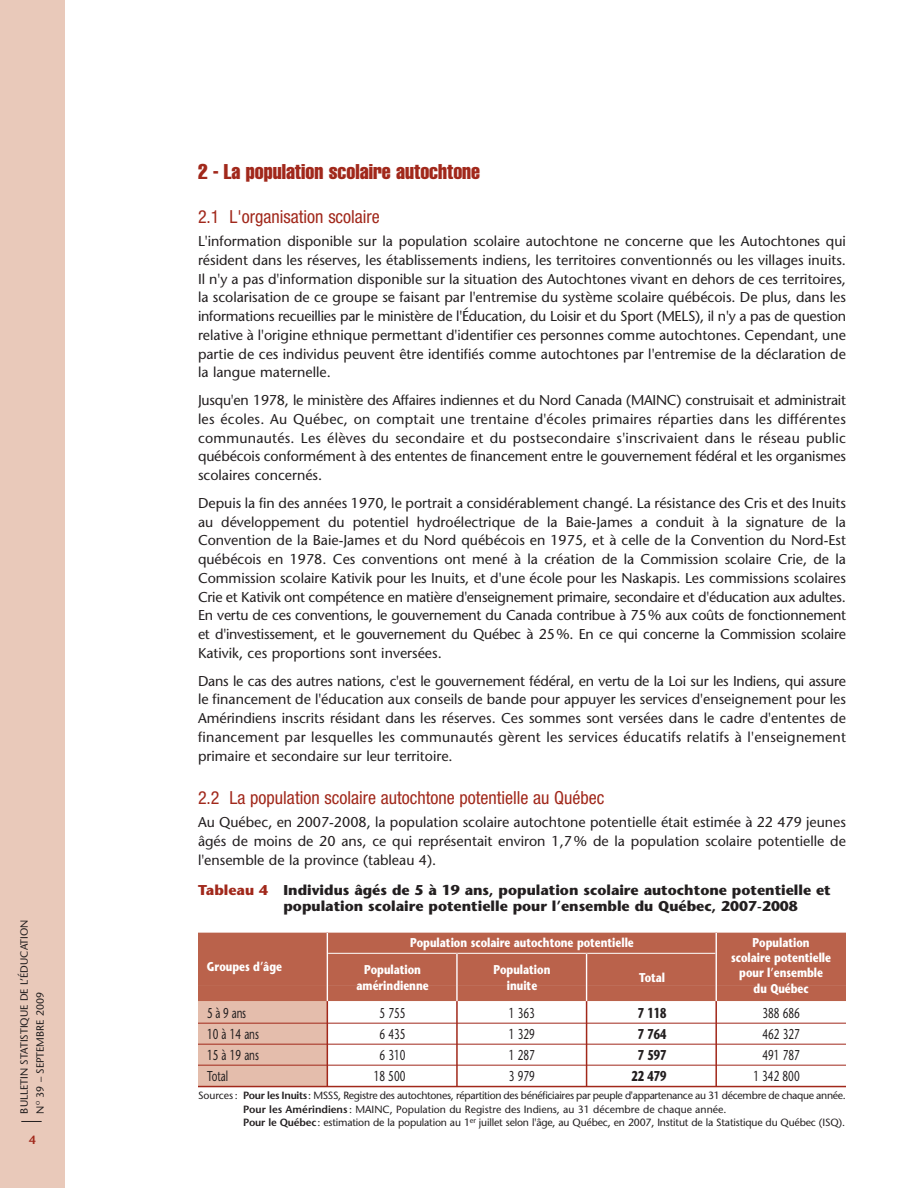
<style>
.page{position:relative;width:918px;height:1188px;background:#fff}
.page>*{position:absolute;margin:0;border:0;box-sizing:border-box;transform-origin:0 0}
.t1{font:extra-condensed 21px "Helvetica";color:#a1281b}
.t2{font:condensed 18px "Helvetica Neue";color:#a1281b}
.t3{font:14.25px/18.8px "Stone Sans";color:#231f20;text-align:justify}
.t4{font:700 14.25px/16.5px "Stone Sans";color:#231f20}
.t5{font:14.25px "Stone Sans";color:#231f20;scale:.7 1}
.t6{font:700 14.25px "Stone Sans";color:#231f20;scale:.7 1}
.t7{font:700 12.75px/15.3px "Stone Sans";color:#fff;text-align:center;scale:.8 1}
.t8{font:600 12px "Stone Sans";color:#a1281b}
.t9{font:10.5px/13.5px "Stone Sans";letter-spacing:-.015em;color:#231f20}
.s1{color:#a1281b}
.s2{font-weight:600}
</style>
<div class="page">
<div style="left:198px;top:980px;width:129px;height:107px;background:#e4bdac"></div>
<div style="left:0;top:0;width:65px;height:1188px;background:#e9c9ba"></div>
<svg style="left:21px;top:1121px;width:21px;height:1px"></svg>
<div style="left:198px;top:933px;width:648px;height:22px;background:#ba624b"></div>
<div style="left:198px;top:955px;width:648px;height:15px;background:#ba624b"></div>
<div style="left:198px;top:970px;width:648px;height:16px;background:#ba624b"></div>
<div style="left:198px;top:985px;width:648px;height:16px;background:#ba624b"></div>
<hr style="left:198px;top:1023px;width:648px;height:1px;background:#a1281b">
<hr style="left:198px;top:1044px;width:648px;height:1px;background:#a1281b">
<hr style="left:198px;top:1065px;width:648px;height:1px;background:#a1281b">
<hr style="left:198px;top:1086px;width:648px;height:1px;background:#a1281b">
<hr style="left:327px;top:953px;width:389px;height:1px;background:#fff">
<hr style="left:327px;top:933px;width:1px;height:154px;background:#a1281b">
<hr style="left:456px;top:954px;width:2px;height:133px;background:#a1281b">
<hr style="left:586px;top:954px;width:1px;height:133px;background:#a1281b">
<hr style="left:715px;top:933px;width:2px;height:154px;background:#a1281b">
<hr style="left:327px;top:933px;width:1px;height:68px;background:#fff">
<hr style="left:715px;top:933px;width:2px;height:68px;background:#fff">
<hr style="left:586px;top:954px;width:1px;height:47px;background:#fff">
<hr style="left:456px;top:954px;width:2px;height:47px;background:#fff">
<p class="t9" style="left:18px;top:1114px;width:196px;line-height:15.8px;rotate:-90deg">BULLETIN STATISTIQUE DE L’ÉDUCATION<br>N<sup>O</sup> 39 – SEPTEMBRE 2009</p>
<p class="t8" style="left:29px;top:1135px;width:8px">4</p>
<h1 class="t1" style="left:198px;top:165px;width:284px">2 - La population scolaire autochtone</h1>
<p class="t2" style="left:198px;top:210px;width:183px">2.1 L'organisation scolaire</p>
<p class="t3" style="left:198px;top:233px;width:650px">L'information disponible sur la population scolaire autochtone ne concerne que les Autochtones qui résident dans les réserves, les établissements indiens, les territoires conventionnés ou les villages inuits.<br>Il n'y a pas d'information disponible sur la situation des Autochtones vivant en dehors de ces territoires, la scolarisation de ce groupe se faisant par l'entremise du système scolaire québécois. De plus, dans les informations recueillies par le ministère de l'Éducation, du Loisir et du Sport (MELS), il n'y a pas de question relative à l'origine ethnique permettant d'identifier ces personnes comme autochtones. Cependant, une partie de ces individus peuvent être identifiés comme autochtones par l'entremise de la déclaration de la langue maternelle.</p>
<p class="t3" style="left:198px;top:392px;width:650px">Jusqu'en 1978, le ministère des Affaires indiennes et du Nord Canada (MAINC) construisait et administrait les écoles. Au Québec, on comptait une trentaine d'écoles primaires réparties dans les différentes communautés. Les élèves du secondaire et du postsecondaire s'inscrivaient dans le réseau public québécois conformément à des ententes de financement entre le gouvernement fédéral et les organismes scolaires concernés.</p>
<p class="t3" style="left:198px;top:495px;width:650px">Depuis la fin des années 1970, le portrait a considérablement changé. La résistance des Cris et des Inuits au développement du potentiel hydroélectrique de la Baie-James a conduit à la signature de la Convention de la Baie-James et du Nord québécois en 1975, et à celle de la Convention du Nord-Est québécois en 1978. Ces conventions ont mené à la création de la Commission scolaire Crie, de la Commission scolaire Kativik pour les Inuits, et d'une école pour les Naskapis. Les commissions scolaires Crie et Kativik ont compétence en matière d'enseignement primaire, secondaire et d'éducation aux adultes.<br>En vertu de ces conventions, le gouvernement du Canada contribue à 75% aux coûts de fonctionnement et d'investissement, et le gouvernement du Québec à 25%. En ce qui concerne la Commission scolaire Kativik, ces proportions sont inversées.</p>
<p class="t3" style="left:198px;top:673px;width:650px">Dans le cas des autres nations, c'est le gouvernement fédéral, en vertu de la Loi sur les Indiens, qui assure le financement de l'éducation aux conseils de bande pour appuyer les services d'enseignement pour les Amérindiens inscrits résidant dans les réserves. Ces sommes sont versées dans le cadre d'ententes de financement par lesquelles les communautés gèrent les services éducatifs relatifs à l'enseignement primaire et secondaire sur leur territoire.</p>
<p class="t2" style="left:198px;top:791px;width:408px">2.2 La population scolaire autochtone potentielle au Québec</p>
<p class="t3" style="left:198px;top:815px;width:650px">Au Québec, en 2007-2008, la population scolaire autochtone potentielle était estimée à 22 479 jeunes âgés de moins de 20 ans, ce qui représentait environ 1,7% de la population scolaire potentielle de l'ensemble de la province (tableau 4).</p>
<p class="t4" style="left:283px;top:883px;width:549px;text-indent:-85px"><span class="s1">Tableau 4</span> Individus âgés de 5 à 19 ans, population scolaire autochtone potentielle et population scolaire potentielle pour l’ensemble du Québec, 2007-2008</p>
<p class="t7" style="left:410px;top:936px;width:281px">Population scolaire autochtone potentielle</p>
<p class="t7" style="left:731px;top:936px;width:126px">Population<br>scolaire potentielle</p>
<p class="t7" style="left:207px;top:961px;width:95px">Groupes d’âge</p>
<p class="t7" style="left:364px;top:964px;width:73px">Population</p>
<p class="t7" style="left:494px;top:964px;width:73px">Population</p>
<p class="t7" style="left:639px;top:971px;width:34px">Total</p>
<p class="t7" style="left:739px;top:967px;width:106px">pour l’ensemble</p>
<p class="t7" style="left:357px;top:979px;width:91px">amérindienne</p>
<p class="t7" style="left:507px;top:979px;width:40px">inuite</p>
<p class="t7" style="left:754px;top:982px;width:70px">du Québec</p>
<p class="t5" style="left:207px;top:1008px;width:58px">5à9ans</p>
<p class="t5" style="left:380px;top:1008px;width:39px">5 755</p>
<p class="t5" style="left:509px;top:1008px;width:39px">1 363</p>
<p class="t6" style="left:638px;top:1008px;width:42px">7 118</p>
<p class="t5" style="left:762px;top:1008px;width:55px">388 686</p>
<p class="t5" style="left:207px;top:1029px;width:76px">10 à 14 ans</p>
<p class="t5" style="left:380px;top:1029px;width:39px">6 435</p>
<p class="t5" style="left:509px;top:1029px;width:39px">1 329</p>
<p class="t6" style="left:638px;top:1029px;width:42px">7 764</p>
<p class="t5" style="left:762px;top:1029px;width:55px">462 327</p>
<p class="t5" style="left:207px;top:1050px;width:76px">15 à 19 ans</p>
<p class="t5" style="left:380px;top:1050px;width:39px">6 310</p>
<p class="t5" style="left:509px;top:1050px;width:39px">1 287</p>
<p class="t6" style="left:638px;top:1050px;width:42px">7 597</p>
<p class="t5" style="left:762px;top:1050px;width:55px">491 787</p>
<p class="t5" style="left:207px;top:1071px;width:32px">Total</p>
<p class="t5" style="left:374px;top:1071px;width:47px">18 500</p>
<p class="t5" style="left:509px;top:1071px;width:39px">3 979</p>
<p class="t6" style="left:631px;top:1071px;width:51px">22 479</p>
<p class="t5" style="left:753px;top:1071px;width:68px">1 342 800</p>
<p class="t9" style="left:243px;top:1090px;width:605px;text-indent:-45px">Sources : <span class="s2">Pour les Inuits</span>: MSSS, Registre des autochtones, répartition des bénéficiaires par peuple d'appartenance au 31 décembre de chaque année.<br><span class="s2">Pour les Amérindiens</span> : MAINC, Population du Registre des Indiens, au 31 décembre de chaque année.<br><span class="s2">Pour le Québec</span>: estimation de la population au 1<sup>er</sup> juillet selon l'âge, au Québec, en 2007, Institut de la Statistique du Québec (ISQ).</p>
</div>
